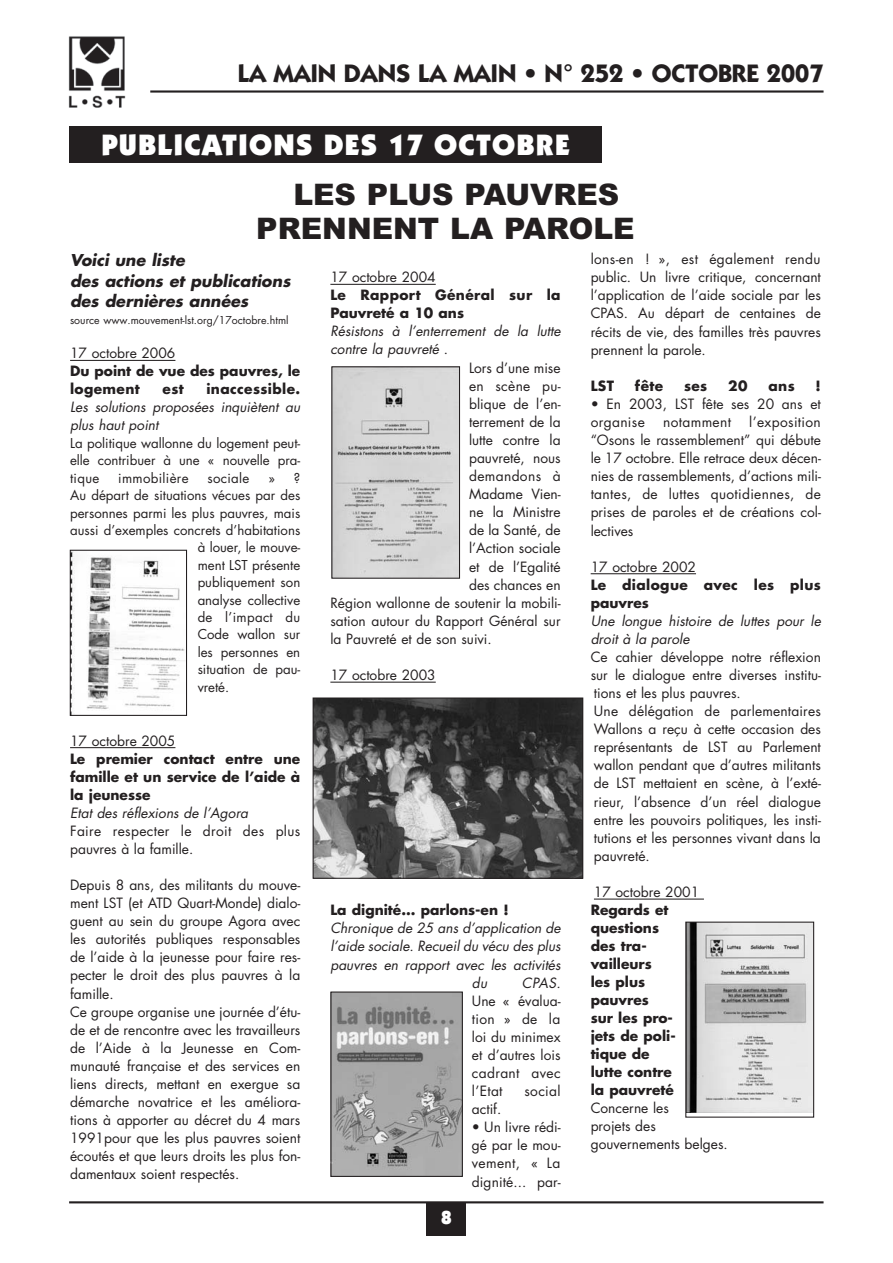
<style>
.page{position:relative;width:893px;height:1263px;background:#fff}
.page>*{position:absolute;margin:0;border:0;box-sizing:border-box;transform-origin:0 0}
.t1{font:900 29.7px/33.9px "Arial";color:#231f20}
.t2{font:900 29.7px "Itc Kabel";letter-spacing:.04em;color:#fff}
.t3{font:700 25.5px "Itc Kabel";color:#231f20}
.t4{font:900 19.05px "Itc Kabel";color:#fff}
.t5{font:italic 700 15.9px/20.7px "Futura";color:#231f20}
.t6{font:13.8px/18.1px "Futura";color:#231f20}
.t7{font:italic 13.8px/18.1px "Futura";color:#231f20}
.t8{font:700 13.8px/18px "Futura";color:#231f20}
.t9{font:700 13.8px/18px "Futura";letter-spacing:.025em;color:#231f20}
.t10{font:13.8px/18.1px "Futura";letter-spacing:.025em;color:#231f20}
.t11{font:13.2px/17.4px "Futura";color:#231f20;text-align:justify}
.t12{font:13.2px "Futura";letter-spacing:.025em;color:#231f20}
.t13{font:10.65px "Futura";color:#231f20}
.s1{font-style:normal}
</style>
<div class="page">
<div style="left:427px;top:1202px;width:39px;height:34px;background:#231f20"></div>
<hr style="left:69px;top:1201px;width:754px;height:2px;background:#231f20">
<div style="left:69px;top:127px;width:533px;height:36px;background:#231f20"></div>
<img style="left:68px;top:36px;width:58px;height:72px">
<hr style="left:150px;top:90px;width:673px;height:3px;background:#231f20">
<hr style="left:70px;top:360px;width:105px;height:1px;background:#231f20">
<hr style="left:70px;top:747px;width:105px;height:1px;background:#231f20">
<hr style="left:330px;top:284px;width:106px;height:1px;background:#231f20">
<hr style="left:330px;top:682px;width:106px;height:1px;background:#231f20">
<hr style="left:591px;top:573px;width:105px;height:1px;background:#231f20">
<hr style="left:594px;top:899px;width:110px;height:1px;background:#231f20">
<img style="left:333px;top:368px;width:125px;height:209px">
<div style="left:331px;top:366px;width:129px;height:213px;border:1px solid #231f20"></div>
<img style="left:315px;top:700px;width:266px;height:177px">
<div style="left:313px;top:698px;width:270px;height:181px;border:1px solid #231f20"></div>
<img style="left:332px;top:994px;width:129px;height:181px">
<div style="left:330px;top:992px;width:133px;height:185px;border:1px solid #231f20"></div>
<img style="left:72px;top:552px;width:113px;height:157px">
<div style="left:70px;top:550px;width:117px;height:166px;border:1px solid #231f20"></div>
<svg style="left:687px;top:1112px;width:125px;height:1px"></svg>
<img style="left:687px;top:924px;width:125px;height:188px">
<div style="left:685px;top:922px;width:129px;height:196px;border:1px solid #231f20"></div>
<h2 class="t3" style="left:238px;top:64px;width:587px">LA MAIN DANS LA MAIN • N° 252 • OCTOBRE 2007</h2>
<h1 class="t2" style="left:101px;top:133px;width:470px">PUBLICATIONS DES 17 OCTOBRE</h1>
<h1 class="t1" style="left:256px;top:178px;width:380px;text-indent:37px">LES PLUS PAUVRES<br>PRENNENT LA PAROLE</h1>
<p class="t5" style="left:70px;top:251px;width:225px">Voici une liste<br>des actions et publications des dernières années</p>
<p class="t13" style="left:70px;top:315px;width:220px">source www.mouvement-lst.org/17octobre.html</p>
<p class="t6" style="left:70px;top:345px;width:107px">17 octobre 2006</p>
<p class="t8" style="left:70px;top:363px;width:232px">Du point de vue des pauvres, le logement</p>
<p class="t8" style="left:163px;top:381px;width:23px">est</p>
<p class="t9" style="left:206px;top:381px;width:95px">inaccessible.</p>
<p class="t7" style="left:70px;top:399px;width:234px">Les solutions proposées inquiètent au plus haut point</p>
<p class="t11" style="left:70px;top:436px;width:232px">La politique wallonne du logement peut&shy;elle contribuer à une « nouvelle pra&shy;tique</p>
<p class="t12" style="left:118px;top:472px;width:72px">immobilière</p>
<p class="t12" style="left:207px;top:472px;width:43px">sociale</p>
<p class="t11" style="left:268px;top:470px;width:33px">» ?</p>
<p class="t11" style="left:70px;top:488px;width:232px">Au départ de situations vécues par des</p>
<p class="t11" style="left:70px;top:505px;width:232px">personnes parmi les plus pauvres, mais</p>
<p class="t11" style="left:70px;top:523px;width:232px">aussi d’exemples concrets d’habitations</p>
<p class="t11" style="left:198px;top:540px;width:104px">à louer, le mouve-</p>
<p class="t11" style="left:198px;top:557px;width:104px">ment LST présente</p>
<p class="t11" style="left:198px;top:575px;width:104px">publiquement son</p>
<p class="t11" style="left:198px;top:592px;width:104px">analyse collective</p>
<p class="t12" style="left:198px;top:611px;width:104px">de l’impact du</p>
<p class="t11" style="left:198px;top:627px;width:104px">Code wallon sur</p>
<p class="t11" style="left:198px;top:644px;width:104px">les personnes en</p>
<p class="t11" style="left:198px;top:662px;width:104px">situation de pau-</p>
<p class="t11" style="left:198px;top:679px;width:33px">vreté.</p>
<p class="t6" style="left:70px;top:733px;width:107px">17 octobre 2005</p>
<p class="t8" style="left:70px;top:751px;width:232px;text-align:justify">Le premier contact entre une famille et un service de l’aide à la jeunesse</p>
<p class="t7" style="left:70px;top:805px;width:182px">Etat des réflexions de l’Agora</p>
<p class="t10" style="left:70px;top:823px;width:232px">Faire respecter le droit des plus pauvres à la famille.</p>
<p class="t6" style="left:70px;top:877px;width:232px">Depuis 8 ans, des militants du mouve&shy;ment LST (et ATD Quart-Monde) dialo&shy;guent au sein du groupe Agora avec les autorités publiques responsables de l’aide à la jeunesse pour faire res&shy;pecter le droit des plus pauvres à la famille.<br>Ce groupe organise une journée d’étu&shy;de et de rencontre avec les travailleurs de l’Aide à la Jeunesse en Com - munauté française et des services en liens directs, mettant en exergue sa démarche novatrice et les améliora&shy;tions à apporter au décret du 4 mars 1991pour que les plus pauvres soient écoutés et que leurs droits les plus fon&shy;damentaux soient respectés.</p>
<p class="t6" style="left:330px;top:269px;width:107px">17 octobre 2004</p>
<p class="t9" style="left:330px;top:287px;width:232px">Le Rapport Général sur la<br>Pauvreté a 10 ans</p>
<p class="t7" style="left:330px;top:323px;width:234px">Résistons à l’enterrement de la lutte</p>
<p class="t7" style="left:330px;top:342px;width:119px">contre la pauvreté <span class="s1">.</span></p>
<p class="t6" style="left:469px;top:360px;width:93px">Lors d’une mise</p>
<p class="t10" style="left:469px;top:378px;width:93px">en scène pu -</p>
<p class="t6" style="left:469px;top:396px;width:93px">blique de l’en-</p>
<p class="t6" style="left:469px;top:414px;width:93px">terrement de la</p>
<p class="t6" style="left:469px;top:432px;width:93px">lutte contre la</p>
<p class="t6" style="left:469px;top:450px;width:93px">pauvreté, nous</p>
<p class="t10" style="left:469px;top:468px;width:93px">demandons à</p>
<p class="t6" style="left:469px;top:486px;width:93px">Madame Vien -</p>
<p class="t6" style="left:469px;top:504px;width:93px">ne la Ministre</p>
<p class="t6" style="left:469px;top:522px;width:93px">de la Santé, de</p>
<p class="t6" style="left:469px;top:540px;width:93px">l’Action sociale</p>
<p class="t6" style="left:469px;top:559px;width:93px">et de l’Egalité</p>
<p class="t6" style="left:469px;top:577px;width:93px">des chances en</p>
<p class="t6" style="left:330px;top:595px;width:232px">Région wallonne de soutenir la mobili-</p>
<p class="t6" style="left:330px;top:613px;width:232px">sation autour du Rapport Général sur</p>
<p class="t6" style="left:330px;top:631px;width:163px">la Pauvreté et de son suivi.</p>
<p class="t6" style="left:330px;top:667px;width:107px">17 octobre 2003</p>
<p class="t8" style="left:330px;top:902px;width:180px">La dignité... parlons-en !</p>
<p class="t7" style="left:330px;top:920px;width:234px">Chronique de 25 ans d’application de</p>
<p class="t7" style="left:330px;top:938px;width:234px">l’aide sociale. Recueil du vécu des plus</p>
<p class="t7" style="left:330px;top:957px;width:234px">pauvres en rapport avec les activités</p>
<p class="t7" style="left:472px;top:975px;width:19px">du</p>
<p class="t7" style="left:522px;top:975px;width:43px">CPAS.</p>
<p class="t6" style="left:472px;top:993px;width:90px;text-align:justify">Une « évalua&shy;tion » de la loi du minimex et d’autres lois cadrant avec l’Etat</p>
<p class="t6" style="left:524px;top:1083px;width:38px">social</p>
<h3 class="t4" style="left:441px;top:1210px;width:12px">8</h3>
<p class="t6" style="left:472px;top:1101px;width:31px">actif.</p>
<p class="t6" style="left:472px;top:1119px;width:90px;text-align:justify">• Un livre rédi&shy;gé par le mou&shy;vement, « La dignité... par-</p>
<p class="t6" style="left:591px;top:251px;width:232px;text-align:justify">lons-en ! », est également rendu public. Un livre critique, concernant l’application de l’aide sociale par les CPAS. Au départ de centaines de récits de vie, des familles très pauvres prennent la parole.</p>
<p class="t8" style="left:591px;top:378px;width:25px">LST</p>
<p class="t8" style="left:635px;top:378px;width:30px">fête</p>
<p class="t8" style="left:684px;top:378px;width:25px">ses</p>
<p class="t8" style="left:728px;top:378px;width:21px">20</p>
<p class="t8" style="left:768px;top:378px;width:28px">ans</p>
<p class="t8" style="left:815px;top:378px;width:7px">!</p>
<p class="t6" style="left:591px;top:396px;width:232px">• En 2003, LST fête ses 20 ans et organise</p>
<p class="t6" style="left:591px;top:414px;width:232px;text-align:justify;text-indent:159px">l’exposition “Osons le rassemblement” qui débute le 17 octobre. Elle retrace deux décen&shy;nies de rassemblements, d’actions mili&shy;tantes, de luttes quotidiennes, de prises de paroles et de créations col&shy;lectives</p>
<p class="t6" style="left:591px;top:559px;width:107px">17 octobre 2002</p>
<p class="t9" style="left:591px;top:577px;width:232px">Le dialogue avec les plus pauvres</p>
<p class="t7" style="left:591px;top:613px;width:234px">Une longue histoire de luttes pour le droit à la parole</p>
<p class="t6" style="left:591px;top:649px;width:232px">Ce cahier développe notre réflexion sur le dialogue entre diverses institu&shy;tions et les plus pauvres.<br>Une délégation de parlementaires Wallons a reçu à cette occasion des représentants de LST au Parlement wallon pendant que d’autres militants de LST mettaient en scène, à l’exté&shy;rieur, l’absence d’un réel dialogue entre les pouvoirs politiques, les insti&shy;tutions et les personnes vivant dans la pauvreté.</p>
<p class="t6" style="left:594px;top:884px;width:107px">17 octobre 2001</p>
<p class="t8" style="left:591px;top:902px;width:87px">Regards et questions des tra&shy;vailleurs<br>les plus pauvres<br>sur les pro&shy;jets de poli&shy;tique de lutte contre la pauvreté</p>
<p class="t6" style="left:591px;top:1100px;width:139px">Concerne les<br>projets des gouvernements belges.</p>
<p class="t10" style="left:663px;top:414px;width:69px">notamment</p>
</div>
